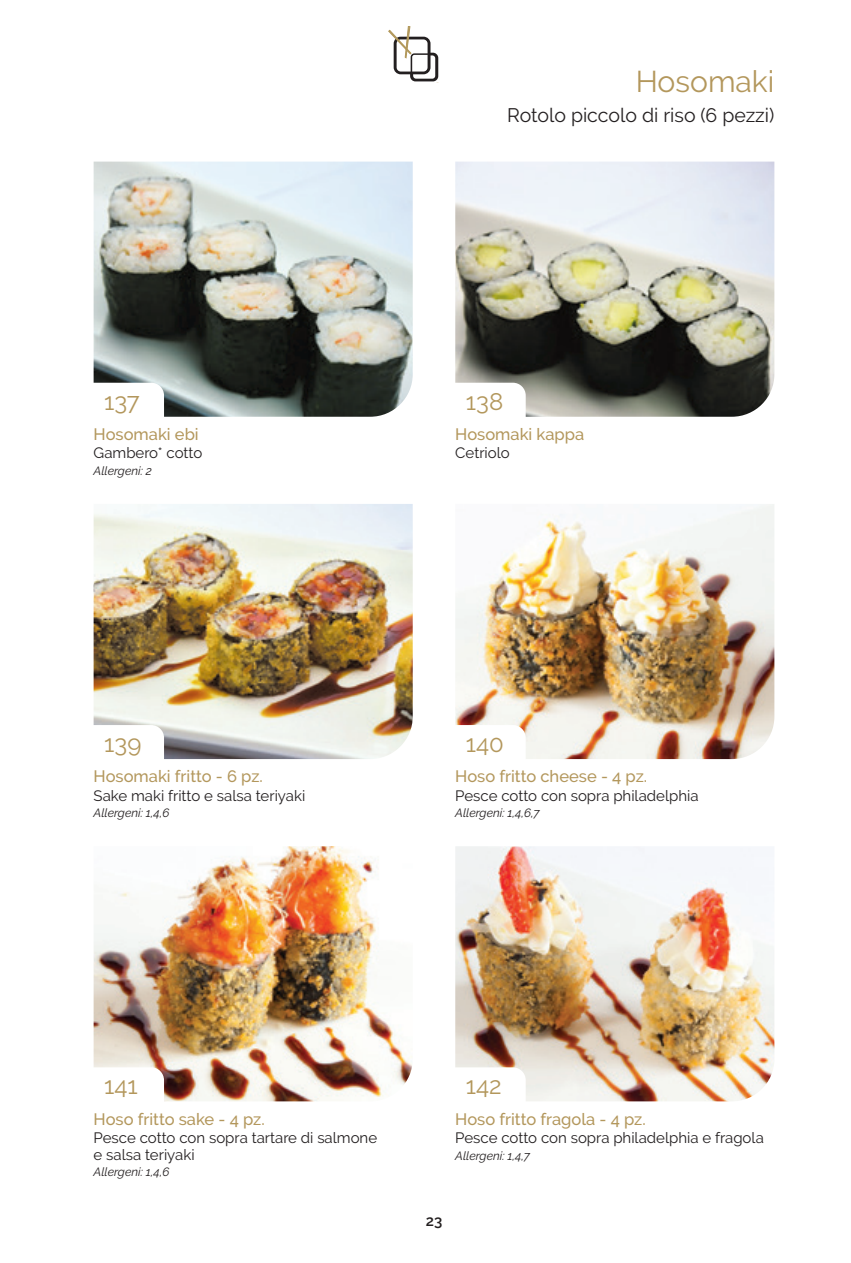
<style>
.page{position:relative;width:851px;height:1263px;background:#fff}
.page>*{position:absolute;margin:0;border:0;box-sizing:border-box;transform-origin:0 0}
.t1{font:30px "Raleway";color:#b3975c}
.t2{font:24px "Raleway";color:#b3975c}
.t3{font:19.5px "Raleway";color:#231f20}
.t4{font:500 16.5px "Raleway";color:#b3975c}
.t5{font:15px "Raleway";color:#231f20}
.t6{font:600 15px "Raleway";color:#231f20}
.t7{font:italic 12px "Raleway";color:#231f20}
</style>
<div class="page">
<img style="left:94px;top:162px;width:318px;height:255px">
<img style="left:455px;top:162px;width:319px;height:255px">
<img style="left:94px;top:504px;width:318px;height:255px">
<img style="left:455px;top:504px;width:319px;height:255px">
<img style="left:94px;top:846px;width:318px;height:255px">
<img style="left:455px;top:846px;width:319px;height:255px">
<svg style="left:94px;top:383px;width:70px;height:34px"></svg>
<svg style="left:455px;top:383px;width:70px;height:34px"></svg>
<svg style="left:94px;top:725px;width:70px;height:34px"></svg>
<svg style="left:455px;top:725px;width:70px;height:34px"></svg>
<svg style="left:94px;top:1067px;width:70px;height:34px"></svg>
<svg style="left:455px;top:1067px;width:70px;height:34px"></svg>
<svg style="left:388px;top:26px;width:51px;height:57px"></svg>
<p class="t1" style="left:635px;top:64px;width:140px">Hosomaki</p>
<p class="t3" style="left:507px;top:104px;width:268px">Rotolo piccolo di riso (6 pezzi)</p>
<p class="t2" style="left:104px;top:387px;width:37px">137</p>
<p class="t2" style="left:466px;top:387px;width:39px">138</p>
<p class="t4" style="left:94px;top:425px;width:107px">Hosomaki ebi</p>
<p class="t5" style="left:94px;top:444px;width:110px">Gambero* cotto</p>
<p class="t7" style="left:94px;top:464px;width:60px">Allergeni: 2</p>
<p class="t4" style="left:455px;top:425px;width:130px">Hosomaki kappa</p>
<p class="t5" style="left:455px;top:444px;width:56px">Cetriolo</p>
<p class="t2" style="left:104px;top:729px;width:39px">139</p>
<p class="t2" style="left:466px;top:729px;width:40px">140</p>
<p class="t4" style="left:94px;top:767px;width:171px">Hosomaki fritto - 6 pz.</p>
<p class="t5" style="left:94px;top:787px;width:213px">Sake maki fritto e salsa teriyaki</p>
<p class="t7" style="left:94px;top:806px;width:77px">Allergeni: 1,4,6</p>
<p class="t4" style="left:455px;top:767px;width:193px">Hoso fritto cheese - 4 pz.</p>
<p class="t5" style="left:455px;top:787px;width:245px">Pesce cotto con sopra philadelphia</p>
<p class="t7" style="left:455px;top:806px;width:86px">Allergeni: 1,4,6,7</p>
<p class="t2" style="left:104px;top:1072px;width:35px">141</p>
<p class="t2" style="left:466px;top:1072px;width:37px">142</p>
<p class="t4" style="left:94px;top:1109px;width:172px">Hoso fritto sake - 4 pz.</p>
<p class="t5" style="left:94px;top:1129px;width:285px">Pesce cotto con sopra tartare di salmone</p>
<p class="t5" style="left:94px;top:1145px;width:102px">e salsa teriyaki</p>
<p class="t7" style="left:94px;top:1165px;width:77px">Allergeni: 1,4,6</p>
<p class="t4" style="left:455px;top:1109px;width:192px">Hoso fritto fragola - 4 pz.</p>
<p class="t5" style="left:455px;top:1129px;width:310px">Pesce cotto con sopra philadelphia e fragola</p>
<p class="t7" style="left:455px;top:1148px;width:76px">Allergeni: 1,4,7</p>
<p class="t6" style="left:425px;top:1212px;width:18px">23</p>
</div>
